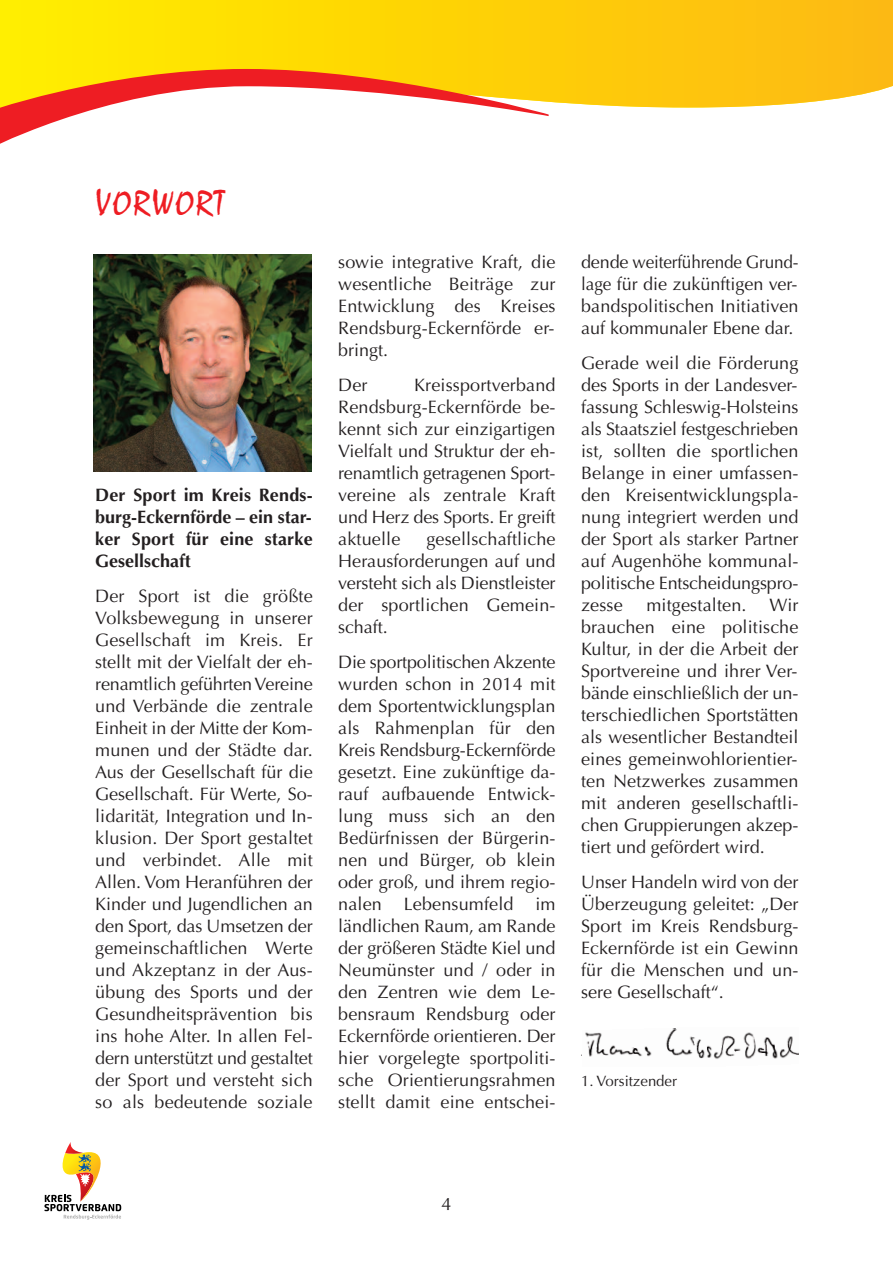
<style>
.page{position:relative;width:893px;height:1263px;background:#fff}
.page>*{position:absolute;margin:0;border:0;box-sizing:border-box;transform-origin:0 0}
.t1{font:36px "Mistral";letter-spacing:.05em;color:#ee1d23}
.t2{font:18px/22px "Optima";letter-spacing:.01em;color:#231f20;text-align:justify}
.t3{font:700 18px/22px "Optima";color:#231f20;text-align:justify}
.t4{font:15px "Optima";color:#231f20}
</style>
<div class="page">
<svg style="left:44px;top:1142px;width:77px;height:77px"></svg>
<svg style="left:0;top:0;width:893px;height:108px;background:#fed10d"></svg>
<svg style="left:0;top:69px;width:549px;height:75px"></svg>
<img style="left:94px;top:254px;width:218px;height:217px">
<img style="left:585px;top:1028px;width:213px;height:31px">
<h1 class="t1" style="left:95px;top:188px;width:130px">VORWORT</h1>
<p class="t3" style="left:95px;top:486px;width:219px">Der Sport im Kreis Rends&shy;burg-Eckernförde – ein star&shy;ker Sport für eine starke Gesellschaft</p>
<p class="t2" style="left:95px;top:586px;width:219px">Der Sport ist die größte Volksbewegung in unserer Gesellschaft im Kreis. Er stellt mit der Vielfalt der eh&shy;renamtlich geführtenVereine und Verbände die zentrale Einheit in der Mitte der Kom&shy;munen und der Städte dar.<br>Aus der Gesellschaft für die Gesellschaft. Für Werte, So&shy;lidarität, Integration und In&shy;klusion. Der Sport gestaltet und verbindet. Alle mit Allen. Vom Heranführen der Kinder und Jugendlichen an den Sport, das Umsetzen der gemeinschaftlichen Werte und Akzeptanz in der Aus&shy;übung des Sports und der Gesundheitsprävention bis ins hohe Alter. In allen Fel&shy;dern unterstützt und gestaltet der Sport und versteht sich so als bedeutende soziale</p>
<p class="t2" style="left:338px;top:253px;width:219px">sowie integrative Kraft, die wesentliche Beiträge zur Entwicklung des Kreises Rendsburg-Eckernförde er&shy;bringt.</p>
<p class="t2" style="left:338px;top:375px;width:31px">Der</p>
<p class="t2" style="left:338px;top:375px;width:219px;text-indent:76px">Kreissportverband Rendsburg-Eckernförde be&shy;kennt sich zur einzigartigen Vielfalt und Struktur der eh&shy;renamtlich getragenen Sport&shy;vereine als zentrale Kraft und Herz des Sports. Er greift aktuelle</p>
<p class="t2" style="left:338px;top:529px;width:219px;text-indent:88px">gesellschaftliche Herausforderungen auf und versteht sich als Dienstleister der sportlichen Gemein&shy;schaft.</p>
<p class="t2" style="left:338px;top:652px;width:219px">Die sportpolitischen Akzente wurden schon in 2014 mit dem Sportentwicklungsplan als Rahmenplan für den Kreis Rendsburg-Eckernförde gesetzt. Eine zukünftige da&shy;rauf aufbauende Entwick&shy;lung muss sich an den Bedürfnissen der Bürgerin&shy;nen und Bürger, ob klein oder groß, und ihrem regio&shy;nalen Lebensumfeld im ländlichen Raum, am Rande der größeren Städte Kiel und Neumünster und / oder in den Zentren wie dem Le&shy;bensraum Rendsburg oder Eckernförde orientieren. Der hier vorgelegte sportpoliti&shy;sche Orientierungsrahmen stellt damit eine entschei-</p>
<p class="t2" style="left:581px;top:253px;width:219px">dende weiterführende Grund&shy;lage für die zukünftigen ver&shy;bandspolitischen Initiativen auf kommunaler Ebene dar.</p>
<p class="t2" style="left:581px;top:353px;width:219px">Gerade weil die Förderung des Sports in der Landesver&shy;fassung Schleswig-Holsteins als Staatsziel festgeschrieben ist, sollten die sportlichen Belange in einer umfassen&shy;den Kreisentwicklungspla&shy;nung integriert werden und der Sport als starker Partner auf Augenhöhe kommunal&shy;politische Entscheidungspro&shy;zesse</p>
<p class="t2" style="left:646px;top:596px;width:102px">mitgestalten.</p>
<p class="t2" style="left:581px;top:596px;width:219px;text-indent:188px">Wir brauchen eine politische Kultur, in der die Arbeit der Sportvereine und ihrer Ver&shy;bände einschließlich der un&shy;terschiedlichen Sportstätten als wesentlicher Bestandteil eines gemeinwohlorientier&shy;ten Netzwerkes zusammen mit anderen gesellschaftli&shy;chen Gruppierungen akzep&shy;tiert und gefördert wird.</p>
<p class="t2" style="left:581px;top:872px;width:219px">Unser Handeln wird von der Überzeugung geleitet: „Der Sport im Kreis Rendsburg-Eckernförde ist ein Gewinn für die Menschen und un&shy;sere Gesellschaft“.</p>
<p class="t4" style="left:581px;top:1075px;width:98px">1. Vorsitzender</p>
<p class="t2" style="left:441px;top:1194px;width:12px">4</p>
</div>
